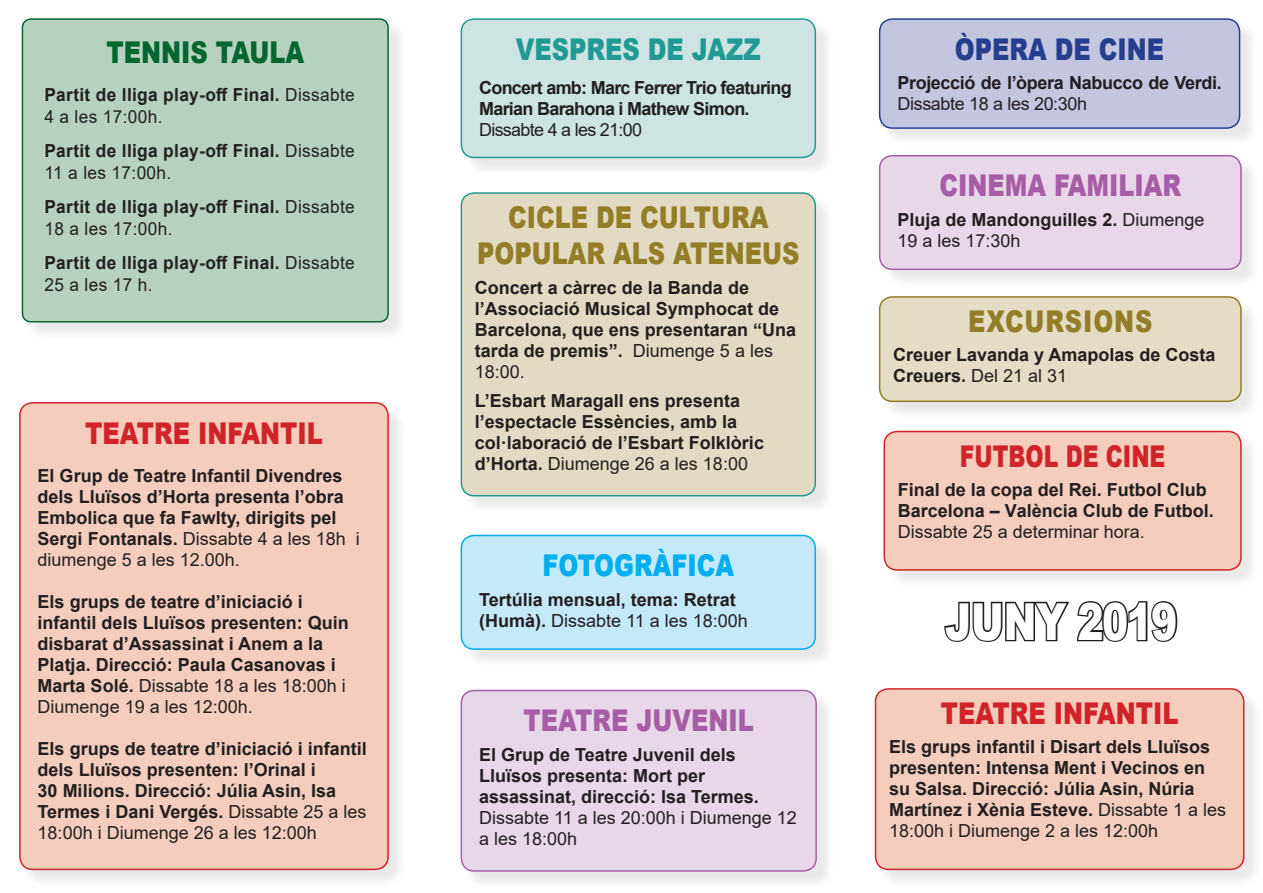
<style>
.page{position:relative;width:1263px;height:893px;background:#fff}
.page>*{position:absolute;margin:0;border:0;box-sizing:border-box;transform-origin:0 0}
.t1{font:900 51px "Arial";letter-spacing:-.02em;color:#fff;scale:.77 1}
.t2{font:900 30px/36px "Arial";color:#937e27;text-align:center;scale:.8 1}
.t3{font:900 30px "Arial";color:#d1232a;scale:.8 1}
.t4{font:900 30px "Arial";color:#a75da5;scale:.8 1}
.t5{font:900 30px "Arial";color:#209a92;scale:.8 1}
.t6{font:900 30px "Arial";color:#d1232a;scale:.73 1}
.t7{font:900 30px "Arial";color:#00662f;scale:.8 1}
.t8{font:900 30px "Arial";color:#253f8e;scale:.8 1}
.t9{font:900 30px "Arial";color:#00aeef;scale:.8 1}
.t10{font:900 30px "Arial";letter-spacing:.035em;color:#937e27;scale:.8 1}
.t11{font:700 18px/21px "Arial";color:#231f20}
.t12{font:700 18px/21.6px "Arial";letter-spacing:.02em;color:#231f20;scale:.96 1}
.t13{font:700 18px/21px "Arial";letter-spacing:-.04em;color:#231f20}
.t14{font:700 18px/21px "Arial";letter-spacing:-.02em;color:#231f20}
.s1{font-weight:400}
</style>
<div class="page">
<div style="left:24px;top:21px;width:383px;height:320px;background:#231f20;opacity:.1"></div>
<div style="left:22px;top:19px;width:366px;height:303px;background:#b6d1bf;border-radius:9px"></div>
<div style="left:22px;top:18px;width:367px;height:304px;border:2px solid #00662f;border-radius:9px"></div>
<div style="left:463px;top:21px;width:372px;height:156px;background:#231f20;opacity:.1"></div>
<div style="left:461px;top:19px;width:354px;height:138px;background:#cde4e3;border-radius:13px"></div>
<div style="left:461px;top:18px;width:355px;height:140px;border:2px solid #209a92;border-radius:13px"></div>
<div style="left:463px;top:692px;width:372px;height:198px;background:#231f20;opacity:.1"></div>
<div style="left:461px;top:690px;width:355px;height:181px;background:#e7d7e9;border-radius:13px"></div>
<div style="left:461px;top:690px;width:356px;height:182px;border:2px solid #a75da5;border-radius:13px"></div>
<div style="left:881px;top:157px;width:379px;height:132px;background:#231f20;opacity:.1"></div>
<div style="left:880px;top:156px;width:361px;height:113px;background:#e7d7e9;border-radius:13px"></div>
<div style="left:879px;top:155px;width:363px;height:115px;border:2px solid #a75da5;border-radius:13px"></div>
<div style="left:21px;top:404px;width:386px;height:485px;background:#231f20;opacity:.1"></div>
<div style="left:20px;top:403px;width:368px;height:466px;background:#f4cdbd;border-radius:13px"></div>
<div style="left:19px;top:402px;width:370px;height:468px;border:2px solid #d1232a;border-radius:13px"></div>
<div style="left:877px;top:690px;width:386px;height:199px;background:#231f20;opacity:.1"></div>
<div style="left:875px;top:689px;width:369px;height:180px;background:#f4cdbd;border-radius:13px"></div>
<div style="left:875px;top:688px;width:369px;height:182px;border:2px solid #d1232a;border-radius:13px"></div>
<div style="left:886px;top:433px;width:374px;height:156px;background:#231f20;opacity:.1"></div>
<div style="left:884px;top:431px;width:357px;height:139px;background:#f4cdbd;border-radius:13px"></div>
<div style="left:883px;top:431px;width:359px;height:140px;border:2px solid #d1232a;border-radius:13px"></div>
<div style="left:881px;top:298px;width:379px;height:122px;background:#231f20;opacity:.1"></div>
<div style="left:880px;top:297px;width:361px;height:104px;background:#e4dcc5;border-radius:13px"></div>
<div style="left:879px;top:296px;width:363px;height:106px;border:2px solid #937e27;border-radius:13px"></div>
<svg style="left:944px;top:601px;width:234px;height:41px"></svg>
<div style="left:881px;top:21px;width:378px;height:126px;background:#231f20;opacity:.1"></div>
<div style="left:880px;top:19px;width:359px;height:109px;background:#c4c5df;border-radius:13px"></div>
<div style="left:879px;top:18px;width:361px;height:111px;border:2px solid #253f8e;border-radius:13px"></div>
<div style="left:463px;top:537px;width:372px;height:132px;background:#231f20;opacity:.1"></div>
<div style="left:461px;top:535px;width:354px;height:114px;background:#c3e9fa;border-radius:13px"></div>
<div style="left:461px;top:535px;width:355px;height:115px;border:2px solid #00aeef;border-radius:13px"></div>
<div style="left:463px;top:195px;width:372px;height:320px;background:#231f20;opacity:.1"></div>
<div style="left:461px;top:193px;width:354px;height:303px;background:#e3dac3;border-radius:13px"></div>
<div style="left:461px;top:192px;width:355px;height:304px;border:2px solid #209a92;border-radius:13px"></div>
<p class="t7" style="left:106px;top:30px;width:248px">TENNIS TAULA</p>
<p class="t12" style="left:44px;top:84px;width:325px">Partit de lliga play-off Final. <span class="s1">Dissabte<br>4 a les 17:00h.</span></p>
<p class="t12" style="left:44px;top:140px;width:325px">Partit de lliga play-off Final. <span class="s1">Dissabte<br>11 a les 17:00h.</span></p>
<p class="t12" style="left:44px;top:196px;width:325px">Partit de lliga play-off Final. <span class="s1">Dissabte<br>18 a les 17:00h.</span></p>
<p class="t12" style="left:44px;top:252px;width:325px">Partit de lliga play-off Final. <span class="s1">Dissabte<br>25 a les 17 h.</span></p>
<p class="t3" style="left:85px;top:411px;width:298px">TEATRE INFANTIL</p>
<p class="t11" style="left:38px;top:465px;width:324px">El Grup de Teatre Infantil Divendres dels Lluïsos d’Horta presenta l’obra Embolica que fa Fawlty, dirigits pel Sergi Fontanals. <span class="s1">Dissabte 4 a les 18h i diumenge 5 a les 12.00h.</span></p>
<p class="t11" style="left:38px;top:591px;width:313px">Els grups de teatre d’iniciació i infantil dels Lluïsos presenten: Quin disbarat d’Assassinat i Anem a la Platja. Direcció: Paula Casanovas i Marta Solé. <span class="s1">Dissabte 18 a les 18:00h i Diumenge 19 a les 12:00h.</span></p>
<p class="t11" style="left:38px;top:738px;width:331px">Els grups de teatre d’iniciació i infantil dels Lluïsos presenten: l’Orinal i<br>30 Milions. Direcció: Júlia Asin, Isa Termes i Dani Vergés. <span class="s1">Dissabte 25 a les 18:00h i Diumenge 26 a les 12:00h</span></p>
<p class="t5" style="left:516px;top:27px;width:307px">VESPRES DE JAZZ</p>
<p class="t13" style="left:479px;top:77px;width:314px">Concert amb: Marc Ferrer Trio featuring<br>Marian Barahona i Mathew Simon.<br><span class="s1">Dissabte 4 a les 21:00</span></p>
<p class="t2" style="left:477px;top:198px;width:404px">CICLE DE CULTURA<br>POPULAR ALS ATENEUS</p>
<p class="t11" style="left:475px;top:277px;width:323px">Concert a càrrec de la Banda de l’Associació Musical Symphocat de<br>Barcelona, que ens presentaran “Una tarda de premis”. <span class="s1">Diumenge 5 a les<br>18:00.</span></p>
<p class="t11" style="left:475px;top:390px;width:291px">L’Esbart Maragall ens presenta l’espectacle Essències, amb la col·laboració de l’Esbart Folklòric d’Horta. <span class="s1">Diumenge 26 a les 18:00</span></p>
<p class="t9" style="left:542px;top:544px;width:241px">FOTOGRÀFICA</p>
<p class="t11" style="left:479px;top:589px;width:270px">Tertúlia mensual, tema: Retrat (Humà). <span class="s1">Dissabte 11 a les 18:00h</span></p>
<p class="t4" style="left:523px;top:699px;width:289px">TEATRE JUVENIL</p>
<p class="t11" style="left:479px;top:744px;width:319px">El Grup de Teatre Juvenil dels<br>Lluïsos presenta: Mort per assassinat, direcció: Isa Termes.<br><span class="s1">Dissabte 11 a les 20:00h i Diumenge 12 a les 18:00h</span></p>
<p class="t8" style="left:955px;top:27px;width:263px">ÒPERA DE CINE</p>
<p class="t14" style="left:897px;top:73px;width:326px">Projecció de l’òpera Nabucco de Verdi.<br><span class="s1">Dissabte 18 a les 20:30h</span></p>
<p class="t4" style="left:939px;top:164px;width:304px">CINEMA FAMILIAR</p>
<p class="t11" style="left:897px;top:209px;width:309px">Pluja de Mandonguilles 2. <span class="s1">Diumenge<br>19 a les 17:30h</span></p>
<p class="t10" style="left:968px;top:299px;width:232px">EXCURSIONS</p>
<p class="t11" style="left:893px;top:345px;width:324px">Creuer Lavanda y Amapolas de Costa<br>Creuers. <span class="s1">Del 21 al 31</span></p>
<p class="t6" style="left:960px;top:434px;width:283px">FUTBOL DE CINE</p>
<p class="t11" style="left:898px;top:479px;width:318px">Final de la copa del Rei. Futbol Club<br>Barcelona – València Club de Futbol.<br><span class="s1">Dissabte 25 a determinar hora.</span></p>
<p class="t1" style="left:945px;top:584px;width:303px">JUNY 2019</p>
<p class="t3" style="left:941px;top:691px;width:298px">TEATRE INFANTIL</p>
<p class="t11" style="left:889px;top:737px;width:339px">Els grups infantil i Disart dels Lluïsos presenten: Intensa Ment i Vecinos en su Salsa. Direcció: Júlia Asin, Núria Martínez i Xènia Esteve. <span class="s1">Dissabte 1 a les 18:00h i Diumenge 2 a les 12:00h</span></p>
</div>
